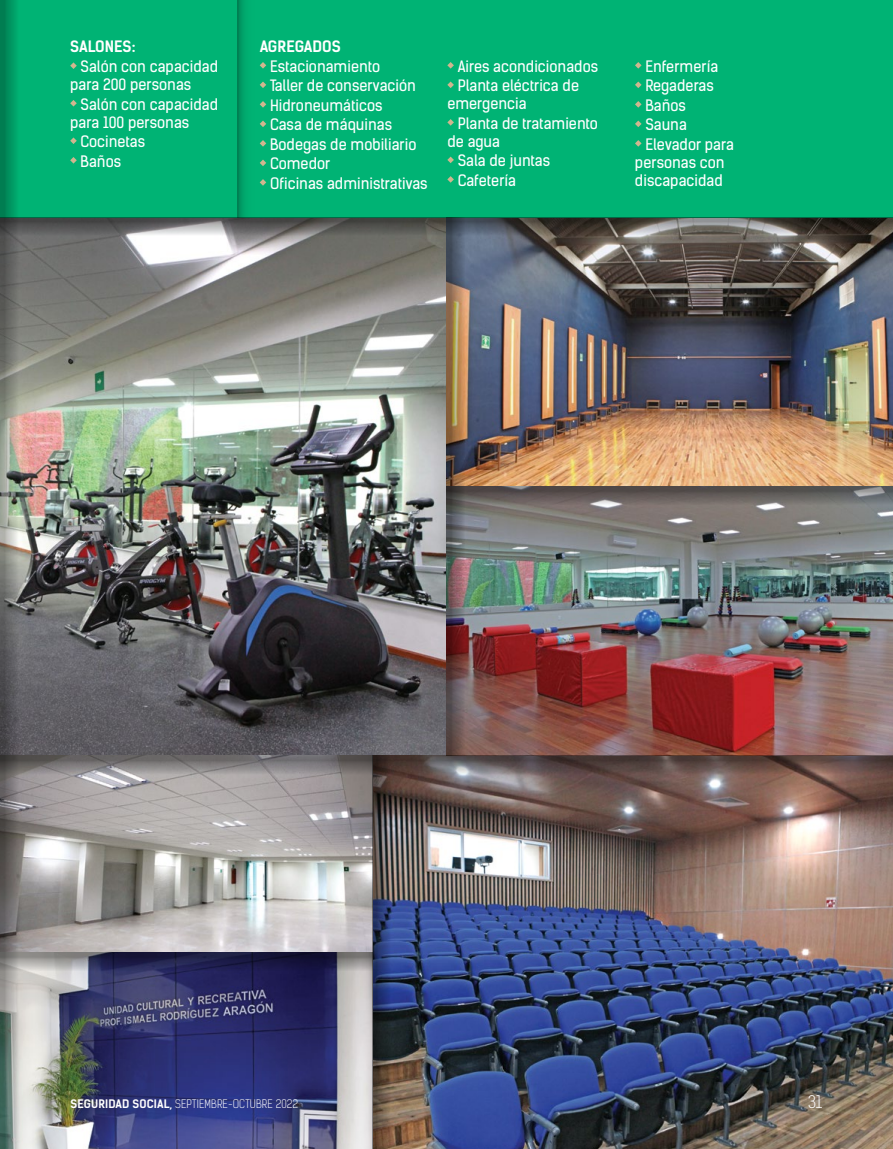
<style>
.page{position:relative;width:893px;height:1149px;background:#fff}
.page>*{position:absolute;margin:0;border:0;box-sizing:border-box;transform-origin:0 0}
.t1{font:300 16.5px "Kelson Sans";color:#fff}
.t2{font:15px/19.5px "Kelson Sans";color:#fff}
.t3{font:700 15px "Kelson Sans";color:#fff}
.t4{font:300 11.25px "Kelson Sans";letter-spacing:.015em;color:#fff}
.s1{font-weight:700}
</style>
<div class="page">
<img style="left:20px;top:237px;width:873px;height:911px">
<div style="left:0;top:0;width:893px;height:217px;background:#00b374"></div>
<svg style="left:260px;top:62px;width:6px;height:7px"></svg>
<svg style="left:260px;top:81px;width:6px;height:7px"></svg>
<svg style="left:260px;top:101px;width:6px;height:7px"></svg>
<svg style="left:260px;top:120px;width:6px;height:7px"></svg>
<svg style="left:260px;top:140px;width:6px;height:7px"></svg>
<svg style="left:260px;top:159px;width:6px;height:7px"></svg>
<svg style="left:260px;top:179px;width:6px;height:7px"></svg>
<svg style="left:447px;top:62px;width:7px;height:7px"></svg>
<svg style="left:447px;top:81px;width:7px;height:7px"></svg>
<svg style="left:447px;top:119px;width:7px;height:7px"></svg>
<svg style="left:447px;top:156px;width:7px;height:7px"></svg>
<svg style="left:447px;top:176px;width:7px;height:7px"></svg>
<svg style="left:635px;top:62px;width:7px;height:7px"></svg>
<svg style="left:635px;top:81px;width:7px;height:7px"></svg>
<svg style="left:635px;top:101px;width:7px;height:7px"></svg>
<svg style="left:635px;top:120px;width:7px;height:7px"></svg>
<svg style="left:635px;top:140px;width:7px;height:7px"></svg>
<svg style="left:70px;top:62px;width:7px;height:7px"></svg>
<svg style="left:70px;top:100px;width:7px;height:6px"></svg>
<svg style="left:70px;top:137px;width:7px;height:7px"></svg>
<svg style="left:70px;top:157px;width:7px;height:6px"></svg>
<svg style="left:20px;top:755px;width:873px;height:21px;background:#6c615f"></svg>
<svg style="left:20px;top:217px;width:873px;height:20px;background:#5d605c"></svg>
<svg style="left:467px;top:486px;width:426px;height:20px;background:#676261"></svg>
<svg style="left:20px;top:952px;width:352px;height:20px;background:#434360"></svg>
<img style="left:372px;top:755px;width:20px;height:393px">
<img style="left:446px;top:217px;width:21px;height:538px">
<svg style="left:0;top:0;width:20px;height:1148px;background:#5b796c"></svg>
<div style="left:238px;top:0;width:22px;height:217px;background:linear-gradient(to right,#009c65,#00b877)"></div>
<p class="t3" style="left:70px;top:38px;width:10px">SALONES</p>
<p class="t3" style="left:132px;top:38px;width:5px">:</p>
<p class="t3" style="left:260px;top:38px;width:10px">AGREGADOS</p>
<p class="t2" style="left:70px;top:57px;width:150px;line-height:18px;text-indent:10px">Salón con capacidad para 200 personas</p>
<p class="t2" style="left:70px;top:95px;width:150px;line-height:18px;text-indent:10px">Salón con capacidad para 100 personas</p>
<p class="t2" style="left:81px;top:132px;width:66px">Cocinetas<br>Baños</p>
<p class="t2" style="left:270px;top:56px;width:159px">Estacionamiento<br>Taller de conservación<br>Hidroneumáticos<br>Casa de máquinas<br>Bodegas de mobiliario<br>Comedor<br>Oficinas administrativas</p>
<p class="t2" style="left:458px;top:56px;width:142px">Aires acondicionados<br>Planta eléctrica de</p>
<p class="t2" style="left:458px;top:94px;width:142px;text-indent:-10px">emergencia<br>Planta de tratamiento</p>
<p class="t2" style="left:458px;top:131px;width:94px;text-indent:-10px">de agua<br>Sala de juntas<br>Cafetería</p>
<p class="t2" style="left:645px;top:56px;width:90px">Enfermería<br>Regaderas<br>Baños<br>Sauna<br>Elevador para</p>
<p class="t2" style="left:635px;top:153px;width:91px;line-height:18px">personas con discapacidad</p>
<p class="t4" style="left:70px;top:1096px;width:229px"><span class="s1">SEGURIDAD SOCIAL,</span> SEPTIEMBRE-OCTUBRE 2022</p>
<p class="t1" style="left:808px;top:1091px;width:16px">31</p>
</div>
